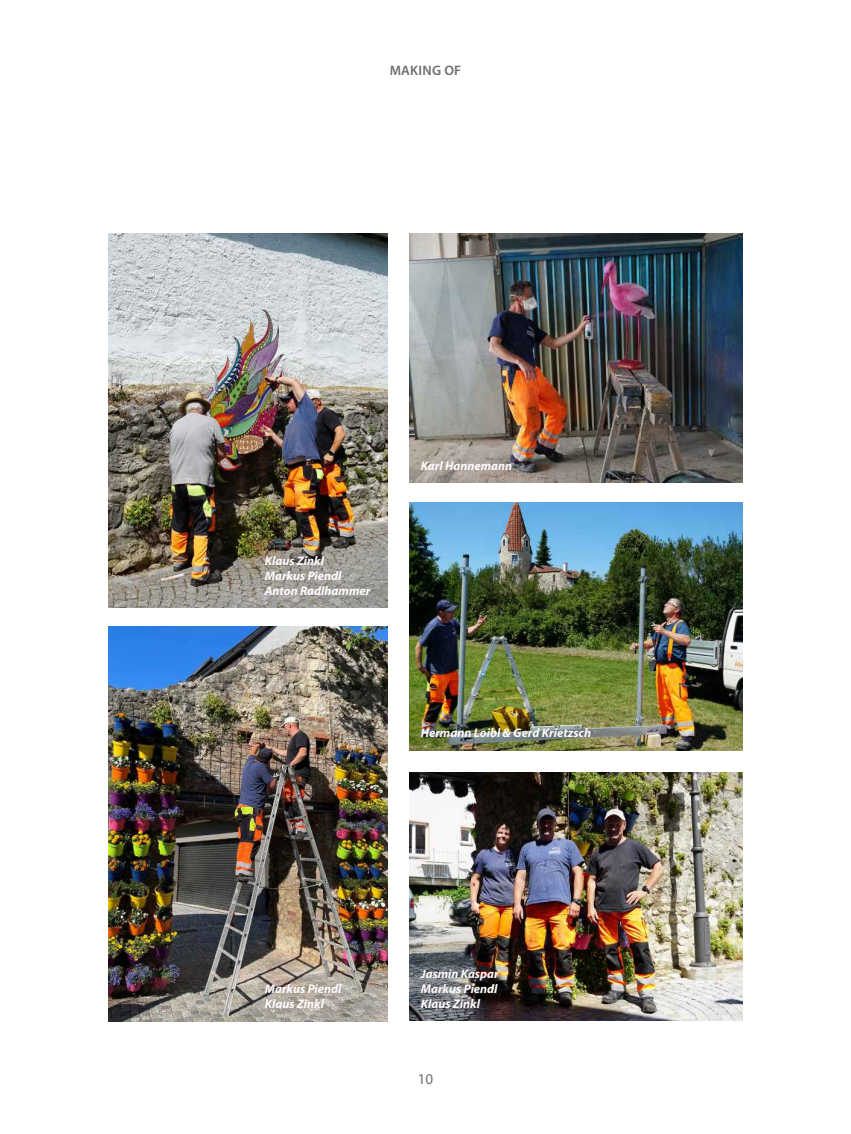
<style>
.page{position:relative;width:851px;height:1134px;background:#fff}
.page>*{position:absolute;margin:0;border:0;box-sizing:border-box;transform-origin:0 0}
.t1{font:15px "Myriad Pro";color:#6d6e71}
.t2{font:600 13.75px "Myriad Pro";letter-spacing:.02em;color:#6d6e71}
.t3{font:italic 700 12.5px/15px "Myriad Pro";color:#fefafc}
</style>
<div class="page">
<img style="left:409px;top:234px;width:333px;height:248px">
<img style="left:109px;top:234px;width:279px;height:373px">
<img style="left:409px;top:772px;width:333px;height:248px">
<img style="left:109px;top:627px;width:279px;height:395px">
<img style="left:409px;top:502px;width:333px;height:249px">
<p class="t2" style="left:389px;top:62px;width:73px">MAKING OF</p>
<p class="t3" style="left:265px;top:553px;width:107px">Klaus Zinkl<br>Markus Piendl<br>Anton Radlhammer</p>
<p class="t3" style="left:420px;top:458px;width:93px">Karl Hannemann</p>
<p class="t3" style="left:420px;top:724px;width:172px">Hermann Loibl &amp; Gerd Krietzsch</p>
<p class="t3" style="left:265px;top:981px;width:78px">Markus Piendl<br>Klaus Zinkl</p>
<p class="t3" style="left:420px;top:966px;width:80px;text-align:justify">Jasmin Kaspar Markus Piendl Klaus Zinkl</p>
<p class="t1" style="left:418px;top:1070px;width:17px">10</p>
</div>
